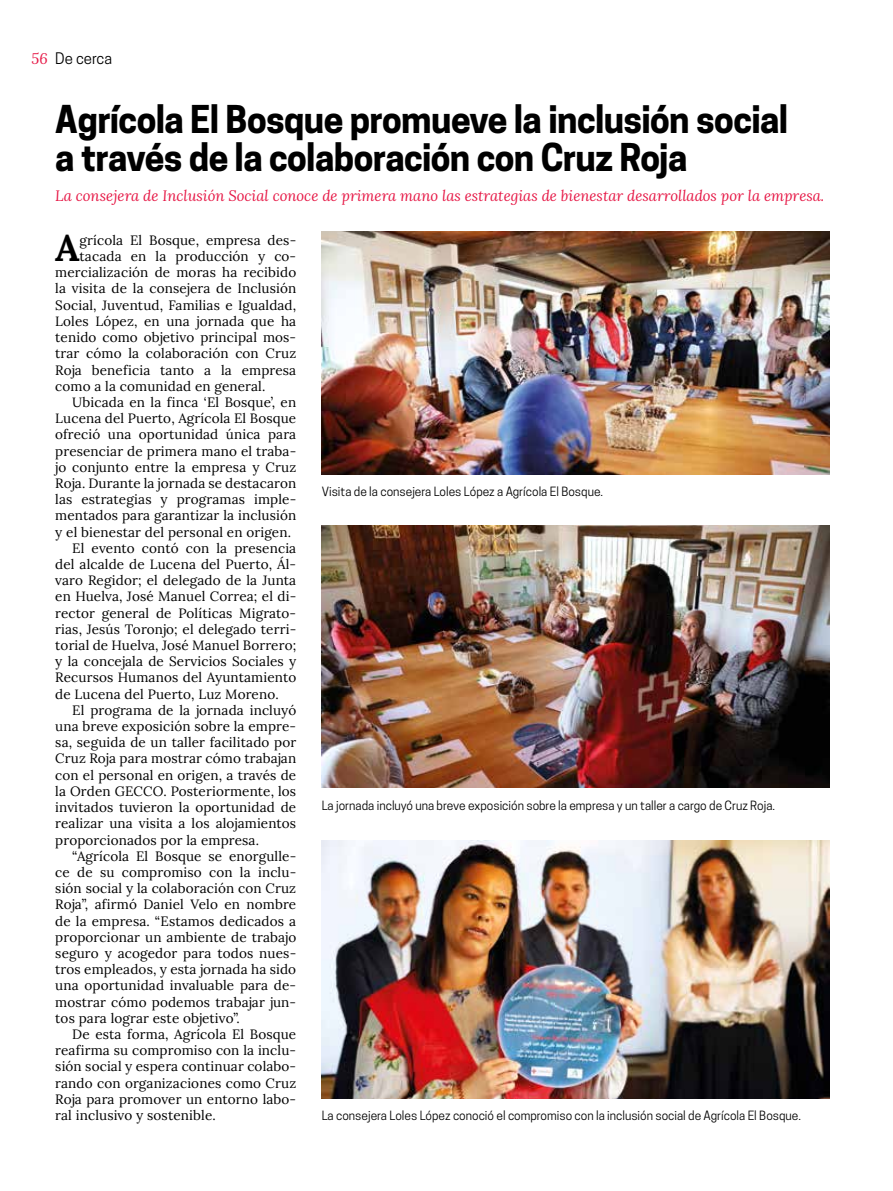
<style>
.page{position:relative;width:893px;height:1191px;background:#fff}
.page>*{position:absolute;margin:0;border:0;box-sizing:border-box;transform-origin:0 0}
.t1{font:700 36.6px "Lora";color:#000}
.t2{font:700 36px/37.5px "Cooper Hewitt";letter-spacing:-.02em;color:#000}
.t3{font:italic 15px "Lora";color:#e61846}
.t4{font:15px "Cooper Hewitt";color:#000}
.t5{font:13.5px "Lora";letter-spacing:.01em;color:#000}
.t6{font:12px "Cooper Hewitt";color:#000}
.s1{font-family:"Lora";font-style:italic;color:#e61846}
</style>
<div class="page">
<img style="left:322px;top:231px;width:507px;height:243px">
<img style="left:322px;top:526px;width:507px;height:262px">
<img style="left:322px;top:840px;width:507px;height:258px">
<p class="t4" style="left:32px;top:50px;width:82px"><span class="s1">56</span> De cerca</p>
<h2 class="t2" style="left:55px;top:101px;width:734px">Agrícola El Bosque promueve la inclusión social a través de la colaboración con Cruz Roja</h2>
<p class="t3" style="left:55px;top:186px;width:771px">La consejera de Inclusión Social conoce de primera mano las estrategias de bienestar desarrollados por la empresa.</p>
<h1 class="t1" style="left:55px;top:217px;width:26px">A</h1>
<p class="t5" style="left:80px;top:230px;width:218px">grícola El Bosque, empresa des-</p>
<p class="t5" style="left:80px;top:246px;width:218px">tacada en la producción y co-</p>
<p class="t5" style="left:55px;top:262px;width:242px">mercialización de moras ha recibido</p>
<p class="t5" style="left:55px;top:278px;width:242px">la visita de la consejera de Inclusión</p>
<p class="t5" style="left:55px;top:295px;width:242px">Social, Juventud, Familias e Igualdad,</p>
<p class="t5" style="left:55px;top:311px;width:242px">Loles López, en una jornada que ha</p>
<p class="t5" style="left:55px;top:327px;width:242px">tenido como objetivo principal mos-</p>
<p class="t5" style="left:55px;top:343px;width:242px">trar cómo la colaboración con Cruz</p>
<p class="t5" style="left:55px;top:359px;width:242px">Roja beneficia tanto a la empresa</p>
<p class="t5" style="left:55px;top:376px;width:212px">como a la comunidad en general.</p>
<p class="t5" style="left:72px;top:392px;width:225px">Ubicada en la finca ‘El Bosque’, en</p>
<p class="t5" style="left:55px;top:408px;width:242px">Lucena del Puerto, Agrícola El Bosque</p>
<p class="t5" style="left:55px;top:424px;width:242px">ofreció una oportunidad única para</p>
<p class="t5" style="left:55px;top:440px;width:242px">presenciar de primera mano el traba-</p>
<p class="t5" style="left:55px;top:457px;width:242px">jo conjunto entre la empresa y Cruz</p>
<p class="t5" style="left:55px;top:473px;width:242px">Roja. Durante la jornada se destacaron</p>
<p class="t5" style="left:55px;top:489px;width:242px">las estrategias y programas imple-</p>
<p class="t5" style="left:55px;top:505px;width:242px">mentados para garantizar la inclusión</p>
<p class="t5" style="left:55px;top:521px;width:237px">y el bienestar del personal en origen.</p>
<p class="t5" style="left:72px;top:538px;width:225px">El evento contó con la presencia</p>
<p class="t5" style="left:55px;top:554px;width:242px">del alcalde de Lucena del Puerto, Ál-</p>
<p class="t5" style="left:55px;top:570px;width:242px">varo Regidor; el delegado de la Junta</p>
<p class="t5" style="left:55px;top:586px;width:242px">en Huelva, José Manuel Correa; el di-</p>
<p class="t5" style="left:55px;top:602px;width:242px">rector general de Políticas Migrato-</p>
<p class="t5" style="left:55px;top:619px;width:242px">rias, Jesús Toronjo; el delegado terri-</p>
<p class="t5" style="left:55px;top:635px;width:242px">torial de Huelva, José Manuel Borrero;</p>
<p class="t5" style="left:55px;top:651px;width:242px">y la concejala de Servicios Sociales y</p>
<p class="t5" style="left:55px;top:667px;width:242px">Recursos Humanos del Ayuntamiento</p>
<p class="t5" style="left:55px;top:683px;width:225px">de Lucena del Puerto, Luz Moreno.</p>
<p class="t5" style="left:72px;top:700px;width:225px">El programa de la jornada incluyó</p>
<p class="t5" style="left:55px;top:716px;width:242px">una breve exposición sobre la empre-</p>
<p class="t5" style="left:55px;top:732px;width:242px">sa, seguida de un taller facilitado por</p>
<p class="t5" style="left:55px;top:748px;width:242px">Cruz Roja para mostrar cómo trabajan</p>
<p class="t5" style="left:55px;top:764px;width:242px">con el personal en origen, a través de</p>
<p class="t5" style="left:55px;top:781px;width:242px">la Orden GECCO. Posteriormente, los</p>
<p class="t5" style="left:55px;top:797px;width:242px">invitados tuvieron la oportunidad de</p>
<p class="t5" style="left:55px;top:813px;width:242px">realizar una visita a los alojamientos</p>
<p class="t5" style="left:55px;top:829px;width:205px">proporcionados por la empresa.</p>
<p class="t5" style="left:72px;top:845px;width:225px">“Agrícola El Bosque se enorgulle-</p>
<p class="t5" style="left:55px;top:862px;width:242px">ce de su compromiso con la inclu-</p>
<p class="t5" style="left:55px;top:878px;width:242px">sión social y la colaboración con Cruz</p>
<p class="t5" style="left:55px;top:894px;width:242px">Roja”, afirmó Daniel Velo en nombre</p>
<p class="t5" style="left:55px;top:910px;width:242px">de la empresa. “Estamos dedicados a</p>
<p class="t5" style="left:55px;top:926px;width:242px">proporcionar un ambiente de trabajo</p>
<p class="t5" style="left:55px;top:943px;width:242px">seguro y acogedor para todos nues-</p>
<p class="t5" style="left:55px;top:959px;width:242px">tros empleados, y esta jornada ha sido</p>
<p class="t5" style="left:55px;top:975px;width:242px">una oportunidad invaluable para de-</p>
<p class="t5" style="left:55px;top:991px;width:242px">mostrar cómo podemos trabajar jun-</p>
<p class="t5" style="left:55px;top:1007px;width:186px">tos para lograr este objetivo”.</p>
<p class="t5" style="left:72px;top:1024px;width:225px">De esta forma, Agrícola El Bosque</p>
<p class="t5" style="left:55px;top:1040px;width:242px">reafirma su compromiso con la inclu-</p>
<p class="t5" style="left:55px;top:1056px;width:242px">sión social y espera continuar colabo-</p>
<p class="t5" style="left:55px;top:1072px;width:242px">rando con organizaciones como Cruz</p>
<p class="t5" style="left:55px;top:1088px;width:242px">Roja para promover un entorno labo-</p>
<p class="t5" style="left:55px;top:1105px;width:162px">ral inclusivo y sostenible.</p>
<p class="t6" style="left:322px;top:484px;width:283px">Visita de la consejera Loles López a Agrícola El Bosque.</p>
<p class="t6" style="left:322px;top:798px;width:455px">La jornada incluyó una breve exposición sobre la empresa y un taller a cargo de Cruz Roja.</p>
<p class="t6" style="left:322px;top:1108px;width:481px">La consejera Loles López conoció el compromiso con la inclusión social de Agrícola El Bosque.</p>
</div>
